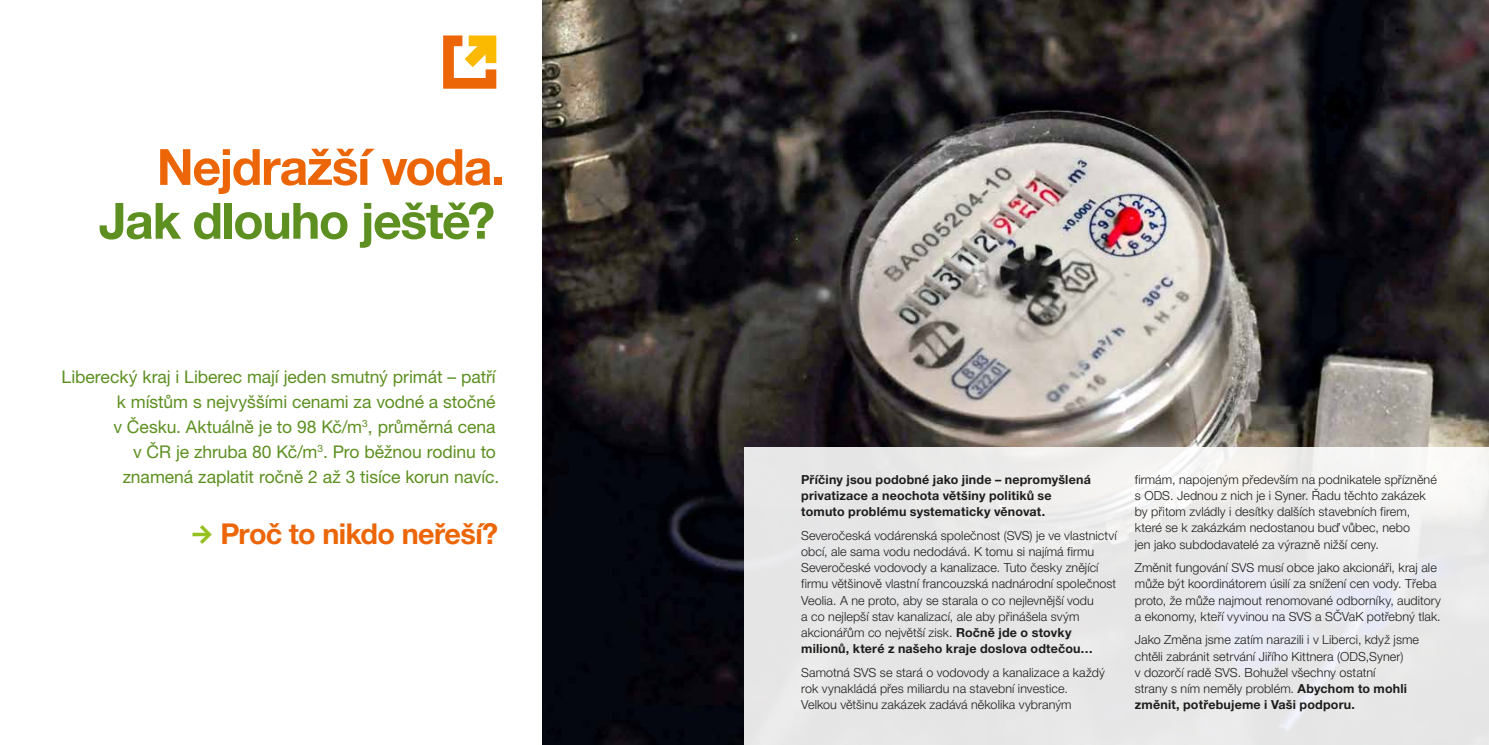
<style>
.page{position:relative;width:1489px;height:745px;background:#fff}
.page>*{position:absolute;margin:0;border:0;box-sizing:border-box;transform-origin:0 0}
.t1{font:700 50px "Helvetica Neue CE";letter-spacing:-.03em;color:#5d9021}
.t2{font:700 50px "Helvetica Neue CE";letter-spacing:-.025em;color:#ec6608}
.t3{font:700 28.75px "Helvetica Neue CE";letter-spacing:-.025em;color:#ec6608}
.t4{font:17.5px/25px "Helvetica Neue CE";letter-spacing:-.005em;color:#5d9021;text-align:right}
.t5{font:300 12.5px/16.2px "Helvetica Neue CE";letter-spacing:.005em;color:#1d1d1b}
.t6{font:700 12.5px/16.2px "Helvetica Neue CE";letter-spacing:.015em;color:#1d1d1b}
.s1{font-weight:700}
</style>
<div class="page">
<svg style="left:443px;top:35px;width:53px;height:54px"></svg>
<img style="left:542px;top:0;width:946px;height:744px">
<div style="left:744px;top:446px;width:744px;height:298px;background:linear-gradient(to right,#e6e6e6,#ececee)"></div>
<h1 class="t2" style="left:157px;top:136px;width:350px">Nejdražší voda.</h1>
<h1 class="t1" style="left:99px;top:190px;width:397px">Jak dlouho ještě?</h1>
<p class="t4" style="left:62px;top:364px;width:439px">Liberecký kraj i Liberec mají jeden smutný primát – patří k místům s nejvyššími cenami za vodné a stočné<br>v Česku. Aktuálně je to 98 Kč/m<sup>3</sup>, průměrná cena<br>v ČR je zhruba 80 Kč/m<sup>3</sup>. Pro běžnou rodinu to znamená zaplatit ročně 2 až 3 tisíce korun navíc.</p>
<h2 class="t3" style="left:220px;top:515px;width:279px">Proč to nikdo neřeší?</h2>
<p class="t6" style="left:801px;top:471px;width:291px">Příčiny jsou podobné jako jinde – nepromyšlená privatizace a neochota většiny politiků se tomuto problému systematicky věnovat.</p>
<p class="t5" style="left:801px;top:527px;width:317px">Severočeská vodárenská společnost (SVS) je ve vlastnictví obcí, ale sama vodu nedodává. K tomu si najímá firmu Severočeské vodovody a kanalizace. Tuto česky znějící firmu většinově vlastní francouzská nadnárodní společnost Veolia. A ne proto, aby se starala o co nejlevnější vodu<br>a co nejlepší stav kanalizací, ale aby přinášela svým akcionářům co největší zisk. <span class="s1">Ročně jde o stovky milionů, které z našeho kraje doslova odtečou…</span></p>
<p class="t5" style="left:801px;top:664px;width:305px">Samotná SVS se stará o vodovody a kanalizace a každý rok vynakládá přes miliardu na stavební investice.<br>Velkou většinu zakázek zadává několika vybraným</p>
<p class="t5" style="left:1134px;top:471px;width:303px">firmám, napojeným především na podnikatele spřízněné s ODS. Jednou z nich je i Syner. Řadu těchto zakázek by přitom zvládly i desítky dalších stavebních firem, které se k zakázkám nedostanou buď vůbec, nebo<br>jen jako subdodavatelé za výrazně nižší ceny.</p>
<p class="t5" style="left:1134px;top:559px;width:307px">Změnit fungování SVS musí obce jako akcionáři, kraj ale může být koordinátorem úsilí za snížení cen vody. Třeba proto, že může najmout renomované odborníky, auditory a ekonomy, kteří vyvinou na SVS a SČVaK potřebný tlak.</p>
<p class="t5" style="left:1134px;top:631px;width:286px">Jako Změna jsme zatím narazili i v Liberci, když jsme chtěli zabránit setrvání Jiřího Kittnera (ODS,Syner)<br>v dozorčí radě SVS. Bohužel všechny ostatní<br>strany s ním neměly problém. <span class="s1">Abychom to mohli změnit, potřebujeme i Vaši podporu.</span></p>
</div>
